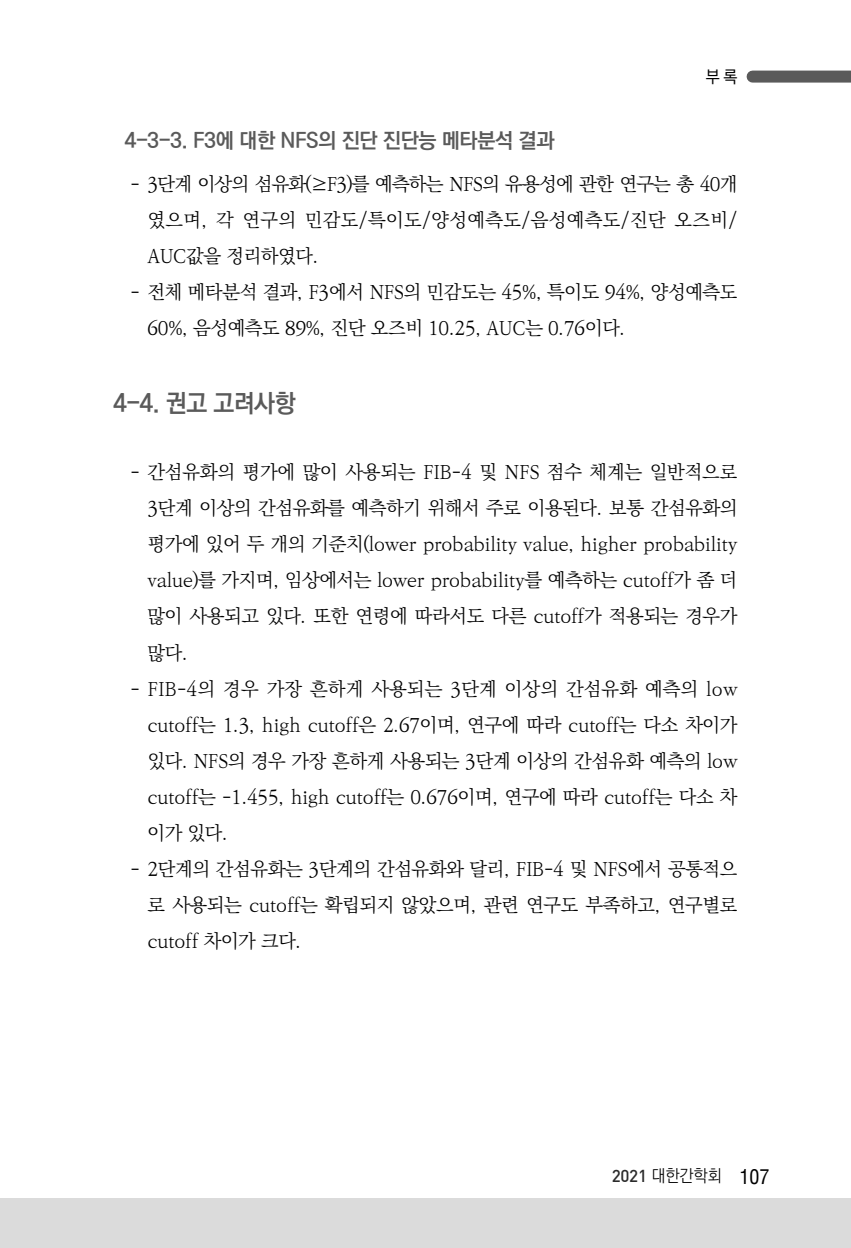
<style>
.page{position:relative;width:851px;height:1248px;background:#fff}
.page>*{position:absolute;margin:0;border:0;box-sizing:border-box;transform-origin:0 0}
.t1{font:700 25px "Ko Pub Dotum";letter-spacing:-.02em;color:#5a5a5a;scale:.96 1}
.t2{font:700 21px "Ko Pub Dotum";letter-spacing:-.02em;color:#5a5a5a}
.t3{font:300 19px/36px "Ko Pub Batang";letter-spacing:-.02em;color:#000;text-align:justify}
.t4{font:300 17px "Ko Pub Dotum";letter-spacing:-.005em;color:#000;scale:.95 1}
.t5{font:500 17px "Ko Pub Dotum";color:#000;scale:.95 1}
.s1{font-family:"Dinmed";font-weight:400;color:#2b2b2b}
.s2{font-family:"Helvetica";font-weight:400;font-stretch:condensed;font-size:20px}
</style>
<div class="page">
<div style="left:752px;top:71px;width:98px;height:12px;background:#5a5a5a"></div>
<div style="left:0;top:1198px;width:850px;height:49px;background:#dbdbdb"></div>
<p class="t5" style="left:705px;top:68px;width:35px">부 록</p>
<p class="t2" style="left:125px;top:130px;width:431px">4-3-3. F3에 대한 NFS의 진단 진단능 메타분석 결과</p>
<p class="t3" style="left:147px;top:167px;width:591px;text-indent:-17px">- 3단계 이상의 섬유화(≥F3)를 예측하는 NFS의 유용성에 관한 연구는 총 40개 였으며, 각 연구의 민감도/특이도/양성예측도/음성예측도/진단 오즈비/ AUC값을 정리하였다.</p>
<p class="t3" style="left:147px;top:275px;width:591px;text-indent:-17px">- 전체 메타분석 결과, F3에서 NFS의 민감도는 45%, 특이도 94%, 양성예측도<br>60%, 음성예측도 89%, 진단 오즈비 10.25, AUC는 0.76이다.</p>
<h1 class="t1" style="left:113px;top:391px;width:191px">4-4. 권고 고려사항</h1>
<p class="t3" style="left:147px;top:455px;width:591px;text-indent:-17px">- 간섬유화의 평가에 많이 사용되는 FIB-4 및 NFS 점수 체계는 일반적으로 3단계 이상의 간섬유화를 예측하기 위해서 주로 이용된다. 보통 간섬유화의 평가에 있어 두 개의 기준치(lower probability value, higher probability value)를 가지며, 임상에서는 lower probability를 예측하는 cutoff가 좀 더 많이 사용되고 있다. 또한 연령에 따라서도 다른 cutoff가 적용되는 경우가 많다.</p>
<p class="t3" style="left:147px;top:671px;width:591px;text-indent:-17px">- FIB-4의 경우 가장 흔하게 사용되는 3단계 이상의 간섬유화 예측의 low cutoff는 1.3, high cutoff은 2.67이며, 연구에 따라 cutoff는 다소 차이가 있다. NFS의 경우 가장 흔하게 사용되는 3단계 이상의 간섬유화 예측의 low cutoff는 -1.455, high cutoff는 0.676이며, 연구에 따라 cutoff는 다소 차 이가 있다.</p>
<p class="t3" style="left:147px;top:851px;width:591px;text-indent:-17px">- 2단계의 간섬유화는 3단계의 간섬유화와 달리, FIB-4 및 NFS에서 공통적으 로 사용되는 cutoff는 확립되지 않았으며, 관련 연구도 부족하고, 연구별로 cutoff 차이가 크다.</p>
<p class="t4" style="left:611px;top:1166px;width:167px"><span class="s1">2021</span> 대한간학회 <span class="s2">107</span></p>
</div>
